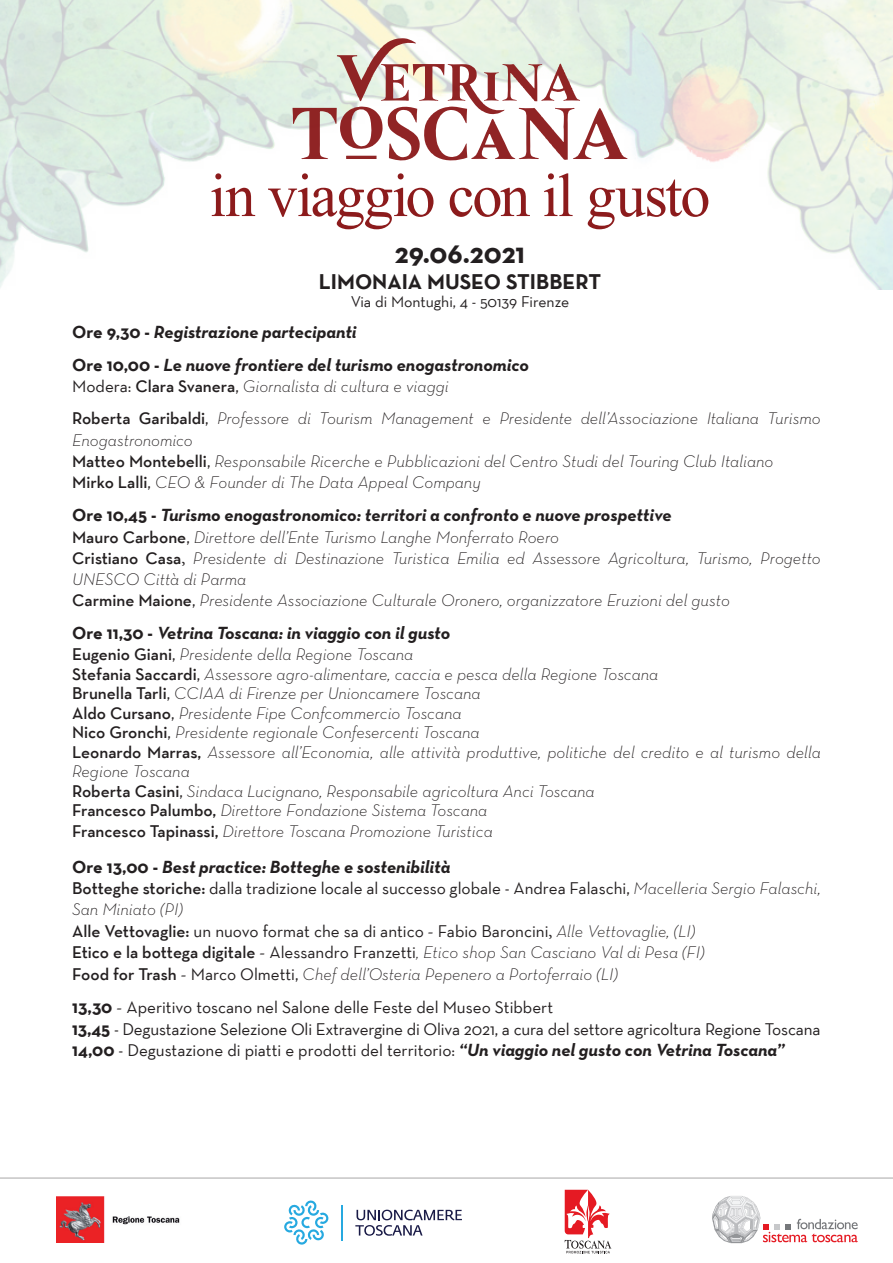
<style>
.page{position:relative;width:893px;height:1263px;background:#fff}
.page>*{position:absolute;margin:0;border:0;box-sizing:border-box;transform-origin:0 0}
.t1{font:61.5px "Times New Roman";letter-spacing:-.03em;color:#8c1b1c}
.t2{font:700 28.8px "Neutra Text";color:#231f20}
.t3{font:700 21.6px "Neutra Text";color:#231f20}
.t4{font:italic 700 18px/33.5px "Neutra Text";color:#231f20}
.t5{font:italic 300 17.1px/19.5px "Neutra Text";color:#231f20}
.t6{font:17.1px/21.5px "Neutra Text";letter-spacing:-.01em;color:#231f20}
.t7{font:15.75px "Neutra Text";letter-spacing:-.005em;color:#231f20}
.s1{font-style:normal}
.s2{font-weight:400;font-style:normal}
.s3{font-weight:600;font-style:normal}
.s4{font-family:"Minion Pro";font-weight:400;font-style:normal;font-size:17.7px}
.s5{font-weight:700;font-size:18px}
.s6{font-family:"Minion Pro";font-size:17.7px}
.s7{font-weight:700;font-style:italic;font-size:18px}
</style>
<div class="page">
<hr style="left:0;top:1178px;width:893px;height:1px;background:#231f20">
<img style="left:56px;top:1196px;width:124px;height:46px">
<svg style="left:284px;top:1200px;width:44px;height:44px"></svg>
<hr style="left:342px;top:1205px;width:1px;height:35px;background:#26a9e0">
<svg style="left:355px;top:1210px;width:107px;height:26px"></svg>
<svg style="left:712px;top:1196px;width:146px;height:47px"></svg>
<svg style="left:565px;top:1190px;width:46px;height:63px"></svg>
<img style="left:0;top:0;width:893px;height:289px">
<svg style="left:293px;top:38px;width:335px;height:124px"></svg>
<h1 class="t1" style="left:210px;top:154px;width:502px">in viaggio con il gusto</h1>
<h2 class="t2" style="left:395px;top:235px;width:132px">29.06.2021</h2>
<p class="t3" style="left:319px;top:268px;width:284px">LIMONAIA MUSEO STIBBERT</p>
<p class="t7" style="left:351px;top:293px;width:220px">Via di Montughi, 4 - 50139 Firenze</p>
<p class="t4" style="left:72px;top:315px;width:458px"><span class="s1">Ore 9,30 -</span> Registrazione partecipanti<br><span class="s1">Ore 10,00 -</span> Le nuove frontiere del turismo enogastronomico</p>
<p class="t5" style="left:72px;top:369px;width:750px;line-height:32.5px"><span class="s2">Modera:</span> <span class="s3">Clara Svanera</span><span class="s2">,</span> Giornalista di cultura e viaggi<br><span class="s3">Roberta Garibaldi</span><span class="s2">,</span> Professore di Tourism Management e Presidente dell’Associazione Italiana Turismo</p>
<p class="t5" style="left:72px;top:429px;width:703px;line-height:21.1px">Enogastronomico<br><span class="s3">Matteo Montebelli</span><span class="s2">,</span> Responsabile Ricerche e Pubblicazioni del Centro Studi del Touring Club Italiano<br><span class="s3">Mirko Lalli</span><span class="s2">,</span> CEO &amp; Founder di The Data Appeal Company</p>
<p class="t4" style="left:72px;top:498px;width:601px"><span class="s1">Ore 10,45 -</span> Turismo enogastronomico: territori a confronto e nuove prospettive</p>
<p class="t5" style="left:72px;top:526px;width:750px;line-height:21.1px"><span class="s3">Mauro Carbone</span><span class="s2">,</span> Direttore dell’Ente Turismo Langhe Monferrato Roero<br><span class="s3">Cristiano Casa</span><span class="s4">,</span> Presidente di Destinazione Turistica Emilia ed Assessore Agricoltura, Turismo, Progetto UNESCO Città di Parma<br><span class="s3">Carmine Maione</span><span class="s2">,</span> Presidente Associazione Culturale Oronero, organizzatore Eruzioni del gusto</p>
<p class="t4" style="left:72px;top:616px;width:380px"><span class="s1">Ore 11,30 -</span> Vetrina Toscana: in viaggio con il gusto</p>
<p class="t5" style="left:72px;top:644px;width:750px"><span class="s3">Eugenio Giani</span><span class="s2">,</span> Presidente della Regione Toscana<br><span class="s3">Stefania Saccardi</span><span class="s2">,</span> Assessore agro-alimentare, caccia e pesca della Regione Toscana<br><span class="s3">Brunella Tarli</span><span class="s2">,</span> CCIAA di Firenze per Unioncamere Toscana<br><span class="s3">Aldo Cursano</span><span class="s2">,</span> Presidente Fipe Confcommercio Toscana<br><span class="s3">Nico Gronchi</span><span class="s2">,</span> Presidente regionale Confesercenti Toscana<br><span class="s3">Leonardo Marras,</span> Assessore all’Economia, alle attività produttive, politiche del credito e al turismo della Regione Toscana<br><span class="s3">Roberta Casini</span><span class="s2">,</span> Sindaca Lucignano, Responsabile agricoltura Anci Toscana<br><span class="s3">Francesco Palumbo,</span> Direttore Fondazione Sistema Toscana</p>
<p class="t5" style="left:72px;top:821px;width:422px"><span class="s3">Francesco Tapinassi,</span> Direttore Toscana Promozione Turistica</p>
<p class="t4" style="left:72px;top:850px;width:380px"><span class="s1">Ore 13,00 -</span> Best practice: Botteghe e sostenibilità</p>
<p class="t5" style="left:72px;top:877px;width:750px;line-height:21.5px"><span class="s3">Botteghe storiche:</span> <span class="s2">dalla tradizione locale al successo globale - Andrea Falaschi,</span> Macelleria Sergio Falaschi, San Miniato (PI)<br><span class="s3">Alle Vettovaglie:</span> <span class="s2">un nuovo format che sa di antico</span> <span class="s4">-</span> <span class="s2">Fabio Baroncini</span><span class="s4">,</span> Alle Vettovaglie, (LI)<br><span class="s3">Etico e la bottega digitale</span> <span class="s4">-</span> <span class="s2">Alessandro Franzetti</span>, Etico shop San Casciano Val di Pesa (FI)<br><span class="s3">Food for Trash</span> <span class="s4">-</span> <span class="s2">Marco Olmetti,</span> Chef dell’Osteria Pepenero a Portoferraio (LI)</p>
<p class="t6" style="left:72px;top:996px;width:750px"><span class="s5">13,30</span> <span class="s6">-</span> Aperitivo toscano nel Salone delle Feste del Museo Stibbert<br><span class="s5">13,45</span> - Degustazione Selezione Oli Extravergine di Oliva 2021, a cura del settore agricoltura Regione Toscana<br><span class="s5">14,00</span> - Degustazione di piatti e prodotti del territorio: <span class="s7">“Un viaggio nel gusto con Vetrina Toscana”</span></p>
</div>
